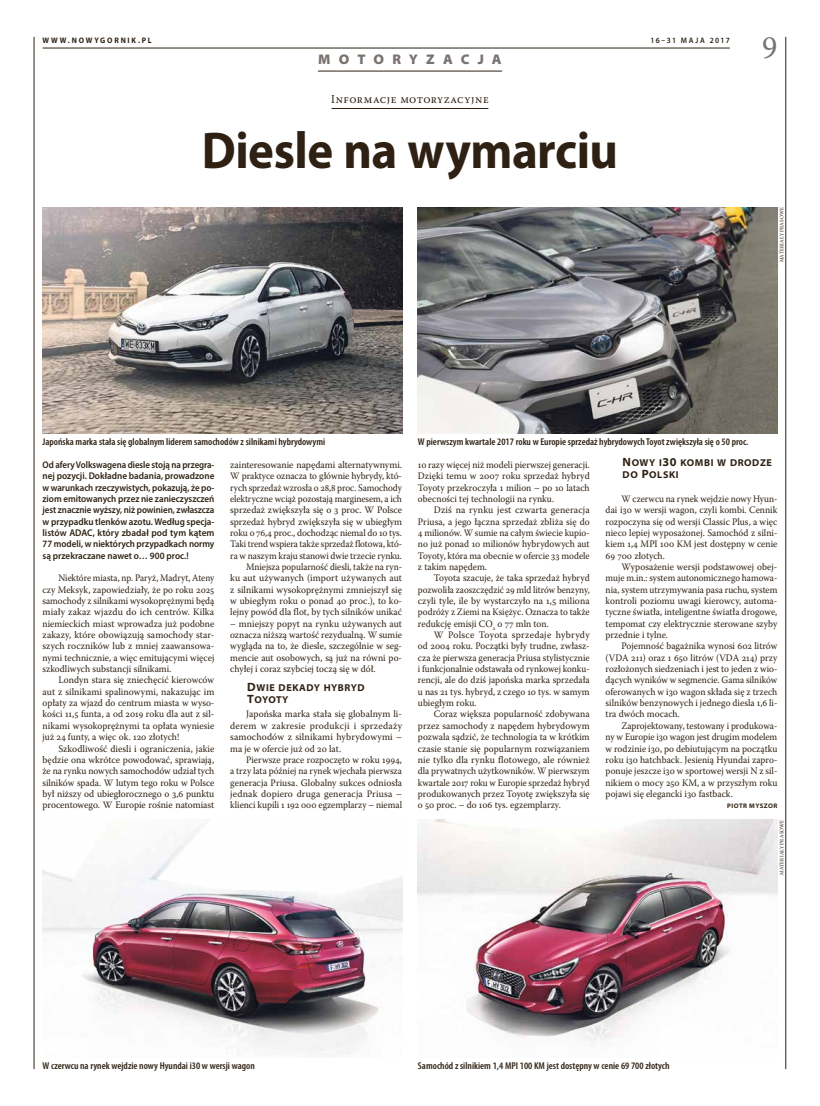
<style>
.page{position:relative;width:820px;height:1106px;background:#fff}
.page>*{position:absolute;margin:0;border:0;box-sizing:border-box;transform-origin:0 0}
.t1{font:700 52px "Myriad Pro";letter-spacing:-.01em;color:#2e2113;scale:.94 1}
.t2{font:32px "Warnock Pro";color:#787370;scale:.94 1}
.t3{font:900 semi-expanded 14px "Myriad Pro";letter-spacing:.615em;color:#787370;scale:.94 1}
.t4{font:12px "Warnock Pro";letter-spacing:.05em;color:#2e2113;scale:.94 1}
.t5{font:10px/12.3px "Myriad Pro Bold Semi Ext SC830";letter-spacing:.06em;color:#2e2113;scale:.94 1}
.t6{font:10px/12.3px "Myriad Pro Bold Semi Ext SC830";letter-spacing:.035em;color:#2e2113;scale:.94 1}
.t7{font:9.9px/11.3px "Warnock Pro";color:#2e2113;text-align:justify;scale:.95 1}
.t8{font:9.9px/11.3px "Warnock Pro";color:#2e2113;text-align:right;scale:.96 1}
.t9{font:9.9px/11.3px "Warnock Pro";color:#2e2113;text-align:justify}
.t10{font:9.9px/11.3px "Warnock Pro";color:#2e2113;text-align:justify;scale:.94 1}
.t11{font:9.9px/11.3px "Warnock Pro";color:#2e2113;text-align:justify;scale:.92 1}
.t12{font:9.9px/11.3px "Warnock Pro";color:#2e2113;text-align:justify;scale:.91 1}
.t13{font:600 condensed 9.9px "Myriad Pro";color:#2e2113;scale:1.04 1}
.t14{font:9.9px/11.3px "Warnock Pro";color:#2e2113;text-align:justify;scale:.93 1}
.t15{font:600 9.7px/11.3px "Myriad Pro";color:#2e2113;text-align:justify;scale:.91 1}
.t16{font:700 8px "Myriad Pro";letter-spacing:.235em;color:#2e2113;scale:.94 1}
.t17{font:600 8px "Myriad Pro";letter-spacing:.19em;color:#2e2113;scale:.94 1}
.t18{font:700 semi-expanded 6.6px "Myriad Pro";letter-spacing:.07em;color:#2e2113;scale:.94 1}
.t19{font:5.3px "Warnock Pro";letter-spacing:.025em;color:#2e2113;scale:.94 1}
.s1{font-size:12px}
</style>
<div class="page">
<hr style="left:34px;top:37px;width:1px;height:1032px;background:#2e2113">
<hr style="left:785px;top:37px;width:1px;height:1032px;background:#2e2113">
<hr style="left:43px;top:48px;width:686px;height:1px;background:#2e2113">
<hr style="left:318px;top:71px;width:184px;height:1px;background:#2e2113">
<hr style="left:331px;top:108px;width:157px;height:1px;background:#2e2113">
<img style="left:418px;top:819px;width:359px;height:227px">
<img style="left:43px;top:824px;width:359px;height:231px">
<img style="left:43px;top:207px;width:359px;height:227px">
<img style="left:418px;top:207px;width:359px;height:227px">
<p class="t16" style="left:43px;top:35px;width:117px">WWW.NOWYGORNIK.PL</p>
<h3 class="t3" style="left:318px;top:51px;width:196px">MOTORYZACJA</h3>
<p class="t4" style="left:331px;top:92px;width:169px">Informacje motoryzacyjne</p>
<h1 class="t1" style="left:202px;top:117px;width:444px">Diesle na wymarciu</h1>
<p class="t17" style="left:650px;top:35px;width:86px">16–31 MAJA 2017</p>
<h2 class="t2" style="left:762px;top:28px;width:18px">9</h2>
<p class="t19" style="left:778px;top:262px;width:60px;rotate:-90deg">MATERIAŁY PRASOWE</p>
<p class="t13" style="left:43px;top:436px;width:273px">Japońska marka stała się globalnym liderem samochodów z silnikami hybrydowymi</p>
<p class="t13" style="left:418px;top:436px;width:319px">W pierwszym kwartale 2017 roku w Europie sprzedaż hybrydowych Toyot zwiększyła się o 50 proc.</p>
<p class="t15" style="left:43px;top:459px;width:190px">Od afery Volkswagena diesle stoją na przegra&shy;nej pozycji. Dokładne badania, prowadzone w warunkach rzeczywistych, pokazują, że po&shy;ziom emitowanych przez nie zanieczyszczeń jest znacznie wyższy, niż powinien, zwłaszcza w przypadku tlenków azotu. Według specja&shy;listów ADAC, który zbadał pod tym kątem 77 modeli, w niektórych przypadkach normy są przekraczane nawet o… 900 proc.!</p>
<p class="t12" style="left:43px;top:572px;width:190px;text-indent:16px">Niektóre miasta, np. Paryż, Madryt, Ateny czy Meksyk, zapowiedziały, że po roku 2025 samochody z silnikami wysokoprężnymi będą miały zakaz wjazdu do ich centrów. Kilka niemieckich miast wprowadza już podobne zakazy, które obowiązują samochody star&shy;szych roczników lub z mniej zaawansowa&shy;nymi technicznie, a więc emitującymi więcej szkodliwych substancji silnikami.</p>
<p class="t7" style="left:43px;top:674px;width:182px;text-indent:16px">Londyn stara się zniechęcić kierowców aut z silnikami spalinowymi, nakazując im opłaty za wjazd do centrum miasta w wyso&shy;kości 11,5 funta, a od 2019 roku dla aut z sil&shy;nikami wysokoprężnymi ta opłata wyniesie już 24 funty, a więc ok. 120 złotych!</p>
<p class="t9" style="left:43px;top:742px;width:173px;text-indent:16px">Szkodliwość diesli i ograniczenia, jakie będzie ona wkrótce powodować, sprawiają, że na rynku nowych samochodów udział tych silników spada. W lutym tego roku w Polsce był niższy od ubiegłorocznego o 3,6 punktu procentowego. W Europie rośnie natomiast</p>
<p class="t8" style="left:230px;top:459px;width:180px">zainteresowanie napędami alternatywnymi.<br>W praktyce oznacza to głównie hybrydy, któ&shy;rych sprzedaż wzrosła o 28,8 proc. Samochody elektryczne wciąż pozostają marginesem, a ich sprzedaż zwiększyła się o 3 proc. W Polsce sprzedaż hybryd zwiększyła się w ubiegłym roku o 76,4 proc., dochodząc niemal do 10 tys.<br>Taki trend wspiera także sprzedaż flotowa, któ&shy;ra w naszym kraju stanowi dwie trzecie rynku.<br>Mniejsza popularność diesli, także na ryn-<br>ku aut używanych (import używanych aut z silnikami wysokoprężnymi zmniejszył się w ubiegłym roku o ponad 40 proc.), to ko&shy;lejny powód dla flot, by tych silników unikać</p>
<p class="t7" style="left:230px;top:617px;width:182px">– mniejszy popyt na rynku używanych aut oznacza niższą wartość rezydualną. W sumie wygląda na to, że diesle, szczególnie w seg&shy;mencie aut osobowych, są już na równi po&shy;chyłej i coraz szybciej toczą się w dół.</p>
<p class="t6" style="left:247px;top:681px;width:125px"><span class="s1">D</span>WIE DEKADY HYBRYD<br><span class="s1">T</span>OYOTY</p>
<p class="t8" style="left:230px;top:708px;width:180px;text-align:justify;text-indent:16px">Japońska marka stała się globalnym li&shy;derem w zakresie produkcji i sprzedaży samochodów z silnikami hybrydowymi – ma je w ofercie już od 20 lat.</p>
<p class="t10" style="left:230px;top:753px;width:184px;text-indent:16px">Pierwsze prace rozpoczęto w roku 1994, a trzy lata później na rynek wjechała pierwsza generacja Priusa. Globalny sukces odniosła jednak dopiero druga generacja Priusa – klienci kupili 1 192 000 egzemplarzy – niemal</p>
<p class="t14" style="left:418px;top:459px;width:186px">10 razy więcej niż modeli pierwszej generacji.<br>Dzięki temu w 2007 roku sprzedaż hybryd Toyoty przekroczyła 1 milion – po 10 latach obecności tej technologii na rynku.</p>
<p class="t9" style="left:418px;top:504px;width:173px;text-indent:16px">Dziś na rynku jest czwarta generacja Priusa, a jego łączna sprzedaż zbliża się do 4 milionów. W sumie na całym świecie kupio&shy;no już ponad 10 milionów hybrydowych aut Toyoty, która ma obecnie w ofercie 33 modele z takim napędem.</p>
<p class="t10" style="left:418px;top:572px;width:184px;text-indent:16px">Toyota szacuje, że taka sprzedaż hybryd pozwoliła zaoszczędzić 29 mld litrów benzyny, czyli tyle, ile by wystarczyło na 1,5 miliona podróży z Ziemi na Księżyc. Oznacza to także redukcję emisji CO<sub>2</sub> o 77 mln ton.</p>
<p class="t9" style="left:418px;top:629px;width:173px;text-indent:16px">W Polsce Toyota sprzedaje hybrydy od 2004 roku. Początki były trudne, zwłasz&shy;cza że pierwsza generacja Priusa stylistycznie i funkcjonalnie odstawała od rynkowej konku&shy;rencji, ale do dziś japońska marka sprzedała u nas 21 tys. hybryd, z czego 10 tys. w samym ubiegłym roku.</p>
<p class="t7" style="left:418px;top:708px;width:182px;text-indent:16px">Coraz większa popularność zdobywana przez samochody z napędem hybrydowym pozwala sądzić, że technologia ta w krótkim czasie stanie się popularnym rozwiązaniem nie tylko dla rynku flotowego, ale również dla prywatnych użytkowników. W pierwszym kwartale 2017 roku w Europie sprzedaż hybryd produkowanych przez Toyotę zwiększyła się o 50 proc. – do 106 tys. egzemplarzy.</p>
<p class="t5" style="left:622px;top:456px;width:160px"><span class="s1">N</span>OWY I<span class="s1">30</span> KOMBI W DRODZE<br>DO <span class="s1">P</span>OLSKI</p>
<p class="t11" style="left:605px;top:493px;width:188px;text-indent:16px">W czerwcu na rynek wejdzie nowy Hyun&shy;dai i30 w wersji wagon, czyli kombi. Cennik rozpoczyna się od wersji Classic Plus, a więc nieco lepiej wyposażonej. Samochód z silni&shy;kiem 1,4 MPI 100 KM jest dostępny w cenie 69 700 złotych.</p>
<p class="t7" style="left:605px;top:561px;width:182px;text-indent:16px">Wyposażenie wersji podstawowej obej&shy;muje m.in.: system autonomicznego hamowa&shy;nia, system utrzymywania pasa ruchu, system kontroli poziomu uwagi kierowcy, automa&shy;tyczne światła, inteligentne światła drogowe, tempomat czy elektrycznie sterowane szyby przednie i tylne.</p>
<p class="t10" style="left:605px;top:640px;width:184px;text-indent:16px">Pojemność bagażnika wynosi 602 litrów (VDA 211) oraz 1 650 litrów (VDA 214) przy rozłożonych siedzeniach i jest to jeden z wio&shy;dących wyników w segmencie. Gama silników oferowanych w i30 wagon składa się z trzech silników benzynowych i jednego diesla 1,6 li&shy;tra dwóch mocach.</p>
<p class="t11" style="left:605px;top:719px;width:188px;text-indent:16px">Zaprojektowany, testowany i produkowa&shy;ny w Europie i30 wagon jest drugim modelem w rodzinie i30, po debiutującym na początku roku i30 hatchback. Jesienią Hyundai zapro&shy;ponuje jeszcze i30 w sportowej wersji N z sil&shy;nikiem o mocy 250 KM, a w przyszłym roku pojawi się elegancki i30 fastback.</p>
<p class="t18" style="left:727px;top:802px;width:55px">PIOTR MYSZOR</p>
<p class="t19" style="left:778px;top:875px;width:60px;rotate:-90deg">MATERIAŁY PRASOWE</p>
<p class="t13" style="left:43px;top:1060px;width:205px">W czerwcu na rynek wejdzie nowy Hyundai i30 w wersji wagon</p>
<p class="t13" style="left:418px;top:1060px;width:243px">Samochód z silnikiem 1,4 MPI 100 KM jest dostępny w cenie 69 700 złotych</p>
</div>
